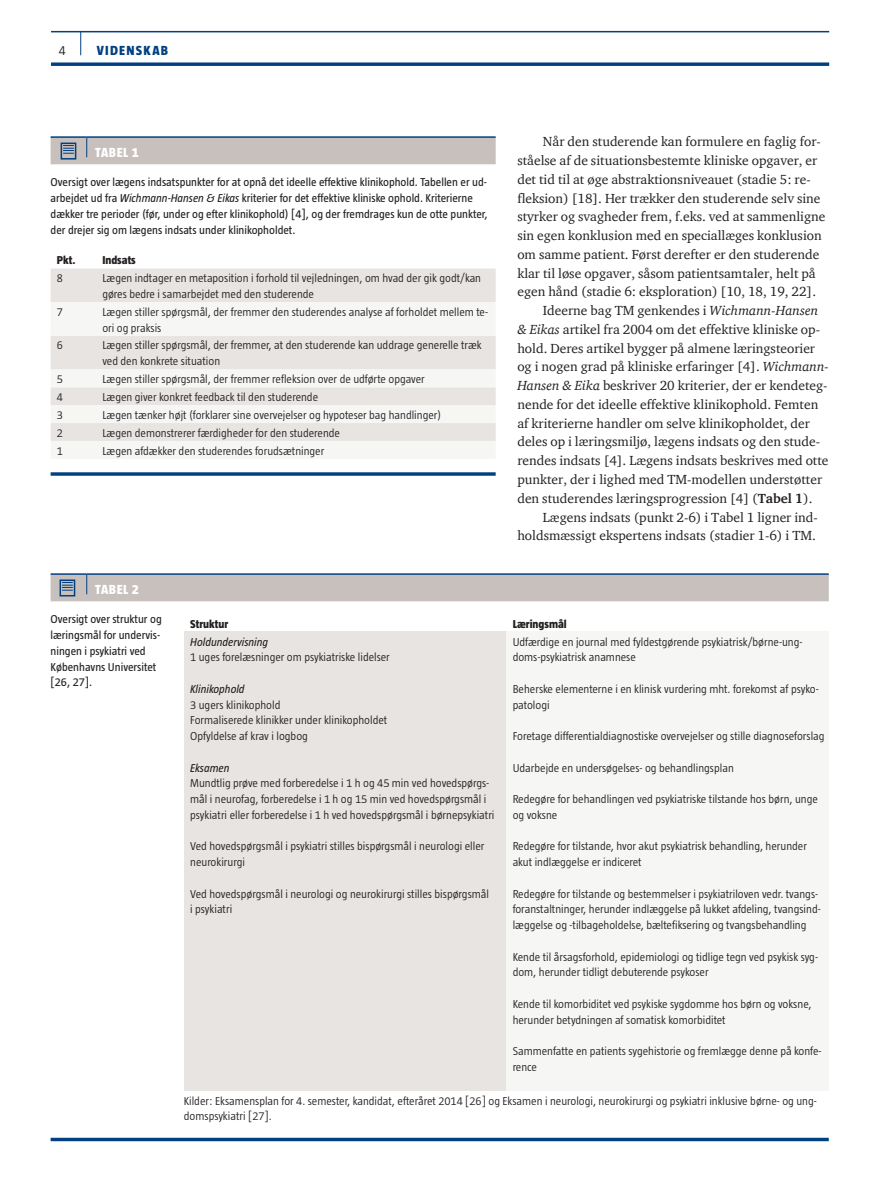
<style>
.page{position:relative;width:893px;height:1191px;background:#fff}
.page>*{position:absolute;margin:0;border:0;box-sizing:border-box;transform-origin:0 0}
.t1{font:13.5px "ITC Charter Com";color:#231f20}
.t2{font:800 13.5px "Taz";letter-spacing:.035em;color:#fff}
.t3{font:800 13.5px "Taz";letter-spacing:.095em;color:#014081}
.t4{font:300 13.5px "Taz";color:#231f20}
.t5{font:300 11.7px/15.8px "Taz";color:#231f20}
.t6{font:11.7px/15.8px "Taz";color:#231f20}
.t7{font:italic 11.7px "Taz";color:#231f20}
.t8{font:800 11.7px "Taz";color:#231f20}
.s1{font-style:italic}
.s2{font-weight:700}
</style>
<div class="page">
<hr style="left:51px;top:31px;width:778px;height:1px;background:#014081">
<svg style="left:51px;top:62px;width:778px;height:4px;background:#235991"></svg>
<svg style="left:80px;top:32px;width:1px;height:23px"></svg>
<hr style="left:51px;top:573px;width:36px;height:2px;background:#014081">
<hr style="left:87px;top:573px;width:742px;height:2px;background:#014081">
<div style="left:184px;top:632px;width:322px;height:459px;background:#e7e4e2"></div>
<div style="left:506px;top:632px;width:323px;height:459px;background:#f6f6f5"></div>
<svg style="left:51px;top:1137px;width:778px;height:4px;background:#316499"></svg>
<div style="left:51px;top:574px;width:778px;height:27px;background:#c7c0bc"></div>
<hr style="left:51px;top:136px;width:36px;height:2px;background:#014081">
<hr style="left:87px;top:136px;width:409px;height:2px;background:#014081">
<div style="left:51px;top:137px;width:445px;height:27px;background:#c7c0bc"></div>
<div style="left:51px;top:268px;width:445px;height:34px;background:#e7e4e2"></div>
<svg style="left:51px;top:336px;width:445px;height:105px;fill:#e7e4e2"></svg>
<svg style="left:51px;top:472px;width:445px;height:4px;background:#235992"></svg>
<p class="t4" style="left:59px;top:43px;width:8px">4</p>
<p class="t3" style="left:97px;top:43px;width:73px">VIDENSKAB</p>
<p class="t2" style="left:95px;top:145px;width:14px">Tabel</p>
<p class="t2" style="left:132px;top:145px;width:9px">1</p>
<p class="t6" style="left:51px;top:174px;width:438px">Oversigt over lægens indsatspunkter for at opnå det ideelle effektive klinikophold. Tabellen er ud&shy;arbejdet ud fra <span class="s1">Wichmann-Hansen &amp; Eikas</span> kriterier for det effektive kliniske ophold. Kriterierne dækker tre perioder (før, under og efter klinikophold) [4], og der fremdrages kun de otte punkter, der drejer sig om lægens indsats under klinikopholdet.</p>
<p class="t8" style="left:57px;top:254px;width:20px">Pkt<span class="s2">.</span></p>
<p class="t8" style="left:102px;top:254px;width:35px">Indsats</p>
<p class="t5" style="left:57px;top:270px;width:8px">8</p>
<p class="t5" style="left:102px;top:270px;width:380px">Lægen indtager en metaposition i forhold til vejledningen, om hvad der gik godt/kan gøres bedre i samarbejdet med den studerende</p>
<p class="t5" style="left:57px;top:304px;width:8px">7</p>
<p class="t5" style="left:102px;top:304px;width:387px">Lægen stiller spørgsmål, der fremmer den studerendes analyse af forholdet mellem te&shy;ori og praksis</p>
<p class="t5" style="left:57px;top:337px;width:8px">6</p>
<p class="t5" style="left:102px;top:337px;width:381px">Lægen stiller spørgsmål, der fremmer, at den studerende kan uddrage generelle træk ved den konkrete situation</p>
<p class="t5" style="left:57px;top:371px;width:8px">5</p>
<p class="t5" style="left:102px;top:371px;width:324px">Lægen stiller spørgsmål, der fremmer refleksion over de udførte opgaver</p>
<p class="t5" style="left:57px;top:389px;width:8px">4</p>
<p class="t5" style="left:102px;top:389px;width:217px">Lægen giver konkret feedback til den studerende</p>
<p class="t5" style="left:57px;top:407px;width:8px">3</p>
<p class="t5" style="left:102px;top:407px;width:340px">Lægen tænker højt (forklarer sine overvejelser og hypoteser bag handlinger)</p>
<p class="t5" style="left:57px;top:425px;width:8px">2</p>
<p class="t5" style="left:102px;top:425px;width:239px">Lægen demonstrerer færdigheder for den studerende</p>
<p class="t5" style="left:57px;top:442px;width:8px">1</p>
<p class="t5" style="left:102px;top:442px;width:223px">Lægen afdækker den studerendes forudsætninger</p>
<p class="t1" style="left:543px;top:133px;width:279px">Når den studerende kan formulere en faglig for-</p>
<p class="t1" style="left:517px;top:152px;width:301px">ståelse af de situationsbestemte kliniske opgaver, er</p>
<p class="t1" style="left:517px;top:171px;width:295px">det tid til at øge abstraktionsniveauet (stadie 5: re-</p>
<p class="t1" style="left:517px;top:190px;width:305px">fleksion) [18]. Her trækker den studerende selv sine</p>
<p class="t1" style="left:517px;top:208px;width:310px">styrker og svagheder frem, f.eks. ved at sammenligne</p>
<p class="t1" style="left:517px;top:227px;width:306px">sin egen konklusion med en speciallæges konklusion</p>
<p class="t1" style="left:517px;top:246px;width:303px">om samme patient. Først derefter er den studerende</p>
<p class="t1" style="left:517px;top:265px;width:300px">klar til løse opgaver, såsom patientsamtaler, helt på</p>
<p class="t1" style="left:517px;top:283px;width:300px">egen hånd (stadie 6: eksploration) [10, 18, 19, 22].</p>
<p class="t1" style="left:543px;top:302px;width:277px">Ideerne bag TM genkendes i <span class="s1">Wichmann-Hansen</span></p>
<p class="t1" style="left:517px;top:321px;width:304px"><span class="s1">&amp; Eikas</span> artikel fra 2004 om det effektive kliniske op-</p>
<p class="t1" style="left:517px;top:340px;width:299px">hold. Deres artikel bygger på almene læringsteorier</p>
<p class="t1" style="left:517px;top:358px;width:313px">og i nogen grad på kliniske erfaringer [4]. <span class="s1">Wichmann-</span></p>
<p class="t1" style="left:517px;top:377px;width:312px"><span class="s1">Hansen &amp; Eika</span> beskriver 20 kriterier, der er kendeteg-</p>
<p class="t1" style="left:517px;top:396px;width:303px">nende for det ideelle effektive klinikophold. Femten</p>
<p class="t1" style="left:517px;top:415px;width:294px">af kriterierne handler om selve klinikopholdet, der</p>
<p class="t1" style="left:517px;top:433px;width:304px">deles op i læringsmiljø, lægens indsats og den stude-</p>
<p class="t1" style="left:517px;top:452px;width:313px">rendes indsats [4]. Lægens indsats beskrives med otte</p>
<p class="t1" style="left:517px;top:471px;width:306px">punkter, der i lighed med TM-modellen understøtter</p>
<p class="t1" style="left:517px;top:490px;width:297px">den studerendes læringsprogression [4] (<span class="s2">Tabel 1</span>).</p>
<p class="t1" style="left:543px;top:508px;width:276px">Lægens indsats (punkt 2-6) i Tabel 1 ligner ind-</p>
<p class="t1" style="left:517px;top:527px;width:300px">holdsmæssigt ekspertens indsats (stadier 1-6) i TM.</p>
<p class="t2" style="left:95px;top:582px;width:45px">TABEL 2</p>
<p class="t6" style="left:51px;top:611px;width:113px">Oversigt over struktur og læringsmål for undervis&shy;ningen i psykiatri ved<br>Københavns Universitet [26, 27].</p>
<p class="t8" style="left:190px;top:617px;width:39px">Struktur</p>
<p class="t8" style="left:513px;top:617px;width:56px">Læringsmål</p>
<p class="t5" style="left:513px;top:633px;width:291px">Udfærdige en journal med fyldestgørende psykiatrisk/børne-ung&shy;doms-psykiatrisk anamnese</p>
<p class="t5" style="left:513px;top:681px;width:307px">Beherske elementerne i en klinisk vurdering mht. forekomst af psyko&shy;patologi</p>
<p class="t5" style="left:513px;top:728px;width:313px">Foretage differentialdiagnostiske overvejelser og stille diagnoseforslag</p>
<p class="t5" style="left:513px;top:759px;width:223px">Udarbejde en undersøgelses- og behandlingsplan</p>
<p class="t5" style="left:513px;top:791px;width:307px">Redegøre for behandlingen ved psykiatriske tilstande hos børn, unge og voksne</p>
<p class="t5" style="left:513px;top:838px;width:296px">Redegøre for tilstande, hvor akut psykiatrisk behandling, herunder akut indlæggelse er indiceret</p>
<p class="t5" style="left:513px;top:885px;width:310px">Redegøre for tilstande og bestemmelser i psykiatriloven vedr. tvangs&shy;foranstaltninger, herunder indlæggelse på lukket afdeling, tvangsind&shy;læggelse og -tilbageholdelse, bæltefiksering og tvangsbehandling</p>
<p class="t5" style="left:513px;top:948px;width:307px">Kende til årsagsforhold, epidemiologi og tidlige tegn ved psykisk syg&shy;dom, herunder tidligt debuterende psykoser</p>
<p class="t5" style="left:513px;top:996px;width:300px">Kende til komorbiditet ved psykiske sygdomme hos børn og voksne, herunder betydningen af somatisk komorbiditet</p>
<p class="t5" style="left:513px;top:1043px;width:310px">Sammenfatte en patients sygehistorie og fremlægge denne på konfe&shy;rence</p>
<p class="t5" style="left:184px;top:1092px;width:634px">Kilder: Eksamensplan for 4. semester, kandidat, efteråret 2014 [26] og Eksamen i neurologi, neurokirurgi og psykiatri inklusive børne- og ung&shy;domspsykiatri [27].</p>
<p class="t7" style="left:190px;top:635px;width:80px">Holdundervisning</p>
<p class="t5" style="left:190px;top:649px;width:201px">1 uges forelæsninger om psykiatriske lidelser</p>
<p class="t7" style="left:190px;top:682px;width:56px">Klinikophold</p>
<p class="t5" style="left:190px;top:696px;width:199px">3 ugers klinikophold<br>Formaliserede klinikker under klinikopholdet<br>Opfyldelse af krav i logbog</p>
<p class="t7" style="left:190px;top:761px;width:41px">Eksamen</p>
<p class="t5" style="left:190px;top:775px;width:306px">Mundtlig prøve med forberedelse i 1 h og 45 min ved hovedspørgs&shy;mål i neurofag, forberedelse i 1 h og 15 min ved hovedspørgsmål i psykiatri eller forberedelse i 1 h ved hovedspørgsmål i børnepsykiatri</p>
<p class="t5" style="left:190px;top:838px;width:296px">Ved hovedspørgsmål i psykiatri stilles bispørgsmål i neurologi eller neurokirurgi</p>
<p class="t5" style="left:190px;top:885px;width:300px">Ved hovedspørgsmål i neurologi og neurokirurgi stilles bispørgsmål i psykiatri</p>
</div>
